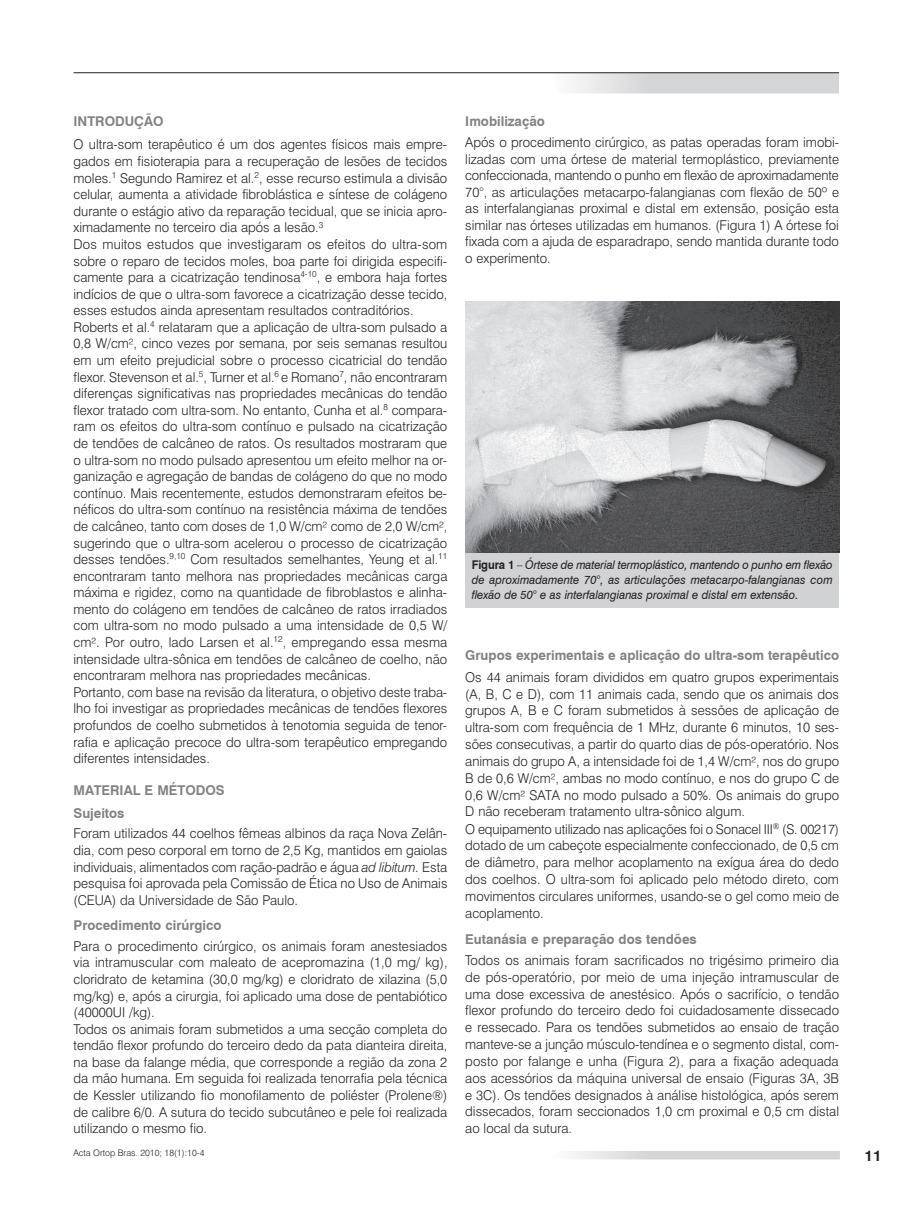
<style>
.page{position:relative;width:915px;height:1211px;background:#fff}
.page>*{position:absolute;margin:0;border:0;box-sizing:border-box;transform-origin:0 0}
.t1{font:700 15px "Swiss 721 BT";color:#231f20}
._004_TEXTO{font:300 13.5px/16.5px "Swiss 721 BT";color:#231f20;text-align:justify}
._05_SUB_SUBTITULO{font:700 13.5px "Swiss 721 BT";color:#808285}
._005_SUBTITULO{font:700 13.5px "Swiss 721 BT";color:#808285}
._006_TABELA_GRAFICO{font:italic 12px/15px "Swiss 721 BT";letter-spacing:-.005em;color:#231f20;text-align:justify;scale:.94 1}
.t2{font:300 9px "Swiss 721 BT";color:#231f20}
.s1{font-style:italic}
.s2{font-weight:700;font-style:normal}
</style>
<div class="page">
<svg style="left:550px;top:73px;width:289px;height:20px;background:#d9d9db"></svg>
<svg style="left:573px;top:1151px;width:267px;height:8px;background:#d8d9db"></svg>
<hr style="left:74px;top:72px;width:765px;height:1px;background:#231f20">
<div style="left:465px;top:551px;width:374px;height:56px;background:#d1d2d4"></div>
<img style="left:465px;top:301px;width:374px;height:251px">
<p class="_005_SUBTITULO" style="left:74px;top:113px;width:92px">INTRODUÇÃO</p>
<p class="_004_TEXTO" style="left:74px;top:136px;width:375px">O ultra-som terapêutico é um dos agentes físicos mais empre&shy;gados em fisioterapia para a recuperação de lesões de tecidos moles.<sup>1</sup> Segundo Ramirez et al.<sup>2</sup>, esse recurso estimula a divisão celular, aumenta a atividade fibroblástica e síntese de colágeno durante o estágio ativo da reparação tecidual, que se inicia apro&shy;ximadamente no terceiro dia após a lesão.<sup>3</sup></p>
<p class="_004_TEXTO" style="left:74px;top:236px;width:375px">Dos muitos estudos que investigaram os efeitos do ultra-som sobre o reparo de tecidos moles, boa parte foi dirigida especifi&shy;camente para a cicatrização tendinosa<sup>4-10</sup>, e embora haja fortes indícios de que o ultra-som favorece a cicatrização desse tecido, esses estudos ainda apresentam resultados contraditórios.</p>
<p class="_004_TEXTO" style="left:74px;top:318px;width:375px">Roberts et al.<sup>4</sup> relataram que a aplicação de ultra-som pulsado a 0,8 W/cm², cinco vezes por semana, por seis semanas resultou em um efeito prejudicial sobre o processo cicatricial do tendão flexor. Stevenson et al.<sup>5</sup>, Turner et al.<sup>6</sup> e Romano<sup>7</sup>, não encontraram diferenças significativas nas propriedades mecânicas do tendão flexor tratado com ultra-som. No entanto, Cunha et al.<sup>8</sup> compara&shy;ram os efeitos do ultra-som contínuo e pulsado na cicatrização de tendões de calcâneo de ratos. Os resultados mostraram que o ultra-som no modo pulsado apresentou um efeito melhor na or&shy;ganização e agregação de bandas de colágeno do que no modo contínuo. Mais recentemente, estudos demonstraram efeitos be&shy;néficos do ultra-som contínuo na resistência máxima de tendões de calcâneo, tanto com doses de 1,0 W/cm² como de 2,0 W/cm², sugerindo que o ultra-som acelerou o processo de cicatrização desses tendões.<sup>9,10</sup> Com resultados semelhantes, Yeung et al.<sup>11 </sup>encontraram tanto melhora nas propriedades mecânicas carga máxima e rigidez, como na quantidade de fibroblastos e alinha&shy;mento do colágeno em tendões de calcâneo de ratos irradiados com ultra-som no modo pulsado a uma intensidade de 0,5 W/ cm². Por outro, lado Larsen et al.<sup>12</sup>, empregando essa mesma intensidade ultra-sônica em tendões de calcâneo de coelho, não encontraram melhora nas propriedades mecânicas.</p>
<p class="_004_TEXTO" style="left:74px;top:683px;width:375px">Portanto, com base na revisão da literatura, o objetivo deste traba&shy;lho foi investigar as propriedades mecânicas de tendões flexores profundos de coelho submetidos à tenotomia seguida de tenor&shy;rafia e aplicação precoce do ultra-som terapêutico empregando diferentes intensidades.</p>
<p class="_005_SUBTITULO" style="left:74px;top:781px;width:153px">MATERIAL E MÉTODOS</p>
<p class="_05_SUB_SUBTITULO" style="left:74px;top:804px;width:52px">Sujeitos</p>
<p class="_004_TEXTO" style="left:74px;top:825px;width:375px">Foram utilizados 44 coelhos fêmeas albinos da raça Nova Zelân&shy;dia, com peso corporal em torno de 2,5 Kg, mantidos em gaiolas individuais, alimentados com ração-padrão e água <span class="s1">ad libitum.</span> Esta pesquisa foi aprovada pela Comissão de Ética no Uso de Animais (CEUA) da Universidade de São Paulo.</p>
<p class="_05_SUB_SUBTITULO" style="left:74px;top:916px;width:149px">Procedimento cirúrgico</p>
<p class="_004_TEXTO" style="left:74px;top:937px;width:375px">Para o procedimento cirúrgico, os animais foram anestesiados via intramuscular com maleato de acepromazina (1,0 mg/ kg), cloridrato de ketamina (30,0 mg/kg) e cloridrato de xilazina (5,0 mg/kg) e, após a cirurgia, foi aplicado uma dose de pentabiótico (40000UI /kg).</p>
<p class="_004_TEXTO" style="left:74px;top:1020px;width:375px">Todos os animais foram submetidos a uma secção completa do tendão flexor profundo do terceiro dedo da pata dianteira direita, na base da falange média, que corresponde a região da zona 2 da mão humana. Em seguida foi realizada tenorrafia pela técnica de Kessler utilizando fio monofilamento de poliéster (Prolene®) de calibre 6/0. A sutura do tecido subcutâneo e pele foi realizada utilizando o mesmo fio.</p>
<p class="t2" style="left:73px;top:1146px;width:133px">Acta Ortop Bras. 2010; 18(1):10-4</p>
<p class="_05_SUB_SUBTITULO" style="left:465px;top:113px;width:81px">Imobilização</p>
<p class="_004_TEXTO" style="left:465px;top:134px;width:375px">Após o procedimento cirúrgico, as patas operadas foram imobi&shy;lizadas com uma órtese de material termoplástico, previamente confeccionada, mantendo o punho em flexão de aproximadamente 70°, as articulações metacarpo-falangianas com flexão de 50º e as interfalangianas proximal e distal em extensão, posição esta similar nas órteses utilizadas em humanos. (Figura 1) A órtese foi fixada com a ajuda de esparadrapo, sendo mantida durante todo o experimento.</p>
<p class="_006_TABELA_GRAFICO" style="left:472px;top:557px;width:386px"><span class="s2">Figura 1</span> – Órtese de material termoplástico, mantendo o punho em flexão de aproximadamente 70°, as articulações metacarpo-falangianas com flexão de 50° e as interfalangianas proximal e distal em extensão.</p>
<p class="_05_SUB_SUBTITULO" style="left:465px;top:647px;width:375px">Grupos experimentais e aplicação do ultra-som terapêutico</p>
<p class="_004_TEXTO" style="left:465px;top:668px;width:375px">Os 44 animais foram divididos em quatro grupos experimentais (A, B, C e D), com 11 animais cada, sendo que os animais dos grupos A, B e C foram submetidos à sessões de aplicação de ultra-som com frequência de 1 MHz, durante 6 minutos, 10 ses&shy;sões consecutivas, a partir do quarto dias de pós-operatório. Nos animais do grupo A, a intensidade foi de 1,4 W/cm², nos do grupo B de 0,6 W/cm², ambas no modo contínuo, e nos do grupo C de 0,6 W/cm² SATA no modo pulsado a 50%. Os animais do grupo D não receberam tratamento ultra-sônico algum.</p>
<p class="_004_TEXTO" style="left:465px;top:820px;width:375px">O equipamento utilizado nas aplicações foi o Sonacel III (S. 00217) dotado de um cabeçote especialmente confeccionado, de 0,5 cm de diâmetro, para melhor acoplamento na exígua área do dedo dos coelhos. O ultra-som foi aplicado pelo método direto, com movimentos circulares uniformes, usando-se o gel como meio de acoplamento.</p>
<p class="_05_SUB_SUBTITULO" style="left:465px;top:930px;width:233px">Eutanásia e preparação dos tendões</p>
<p class="_004_TEXTO" style="left:465px;top:951px;width:375px">Todos os animais foram sacrificados no trigésimo primeiro dia de pós-operatório, por meio de uma injeção intramuscular de uma dose excessiva de anestésico. Após o sacrifício, o tendão flexor profundo do terceiro dedo foi cuidadosamente dissecado e ressecado. Para os tendões submetidos ao ensaio de tração manteve-se a junção músculo-tendínea e o segmento distal, com&shy;posto por falange e unha (Figura 2), para a fixação adequada aos acessórios da máquina universal de ensaio (Figuras 3A, 3B e 3C). Os tendões designados à análise histológica, após serem dissecados, foram seccionados 1,0 cm proximal e 0,5 cm distal ao local da sutura.</p>
<p class="t1" style="left:864px;top:1145px;width:19px">11</p>
</div>
